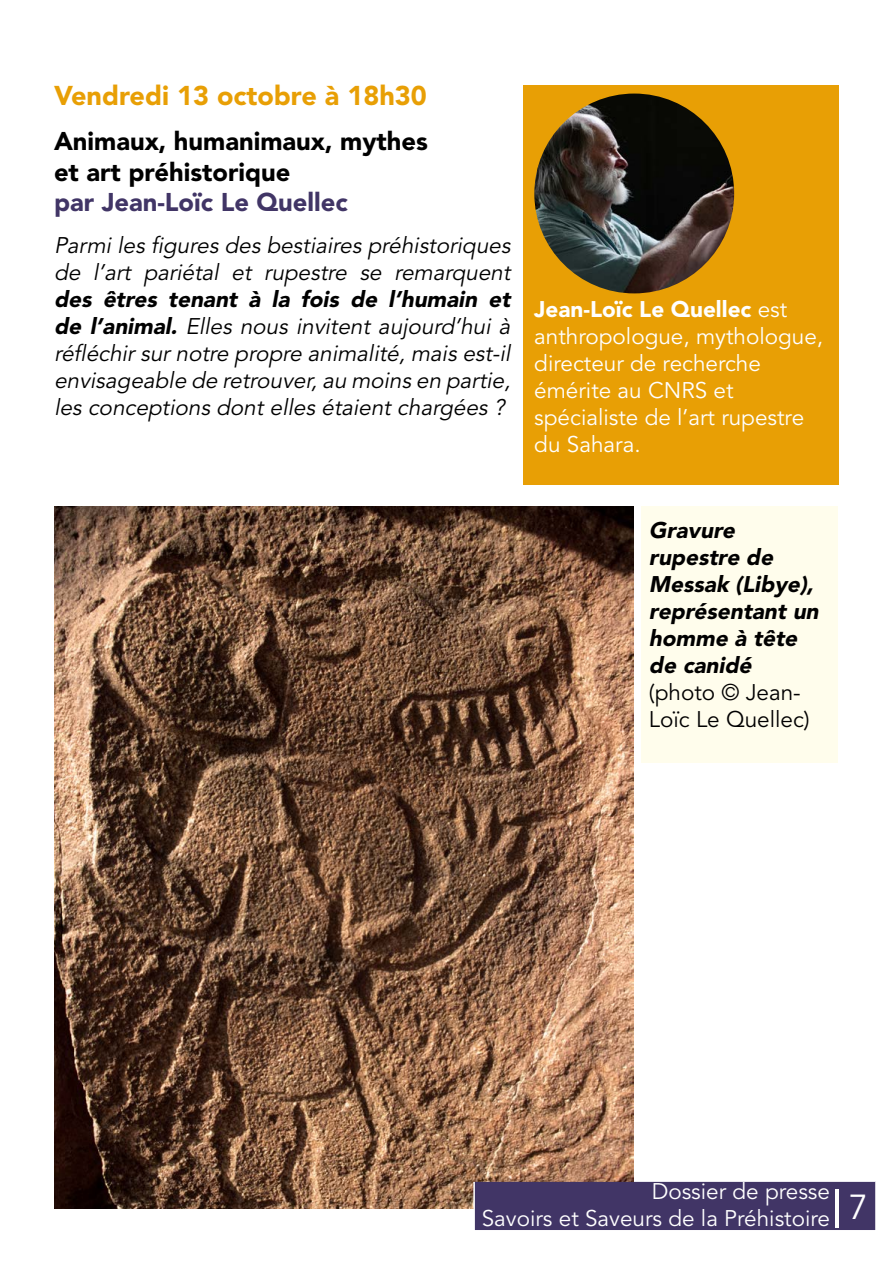
<style>
.page{position:relative;width:893px;height:1263px;background:#fff}
.page>*{position:absolute;margin:0;border:0;box-sizing:border-box;transform-origin:0 0}
.t1{font:54px "Avenir LT Std";color:#fff}
.t2{font:900 27px "Avenir LT Std";color:#e89f05}
.t3{font:900 25.5px/30.6px "Avenir LT Std";color:#000}
.t4{font:900 25.5px "Avenir LT Std";color:#413566}
.t5{font:italic 22.5px/27px "Avenir LT Std";color:#000}
.t6{font:22.5px/27px "Avenir LT Std";color:#fff}
.t7{font:italic 900 22.5px/27px "Avenir LT Std";color:#000}
.t8{font:22.5px/27px "Avenir LT Std";color:#000}
.s1{font-weight:900}
</style>
<div class="page">
<div style="left:523px;top:85px;width:316px;height:400px;background:#e89f05"></div>
<img style="left:534px;top:94px;width:200px;height:199px;border-radius:100px">
<img style="left:54px;top:506px;width:580px;height:703px">
<div style="left:641px;top:506px;width:196px;height:256px;background:#fffdec"></div>
<div style="left:473px;top:1181px;width:404px;height:50px;background:#413566;border:2px solid #fff"></div>
<p class="t2" style="left:54px;top:80px;width:374px">Vendredi 13 octobre à 18h30</p>
<p class="t3" style="left:54px;top:126px;width:375px">Animaux, humanimaux, mythes et art préhistorique</p>
<p class="t4" style="left:54px;top:187px;width:295px">par Jean-Loïc Le Quellec</p>
<p class="t5" style="left:54px;top:232px;width:463px">Parmiles figures des bestiaires préhistoriques de l’art pariétal et rupestre se remarquent</p>
<p class="t5" style="left:54px;top:286px;width:463px;text-align:justify"><span class="s1">des êtres tenant à la fois de l’humain et de l’animal.</span> Elles nous invitent aujourd’hui à réfléchirsurnotre propre animalité,mais est-il envisageable de retrouver,au moins en partie, les conceptions dont elles étaient chargées ?</p>
<p class="t6" style="left:534px;top:296px;width:290px"><span class="s1">Jean-Loïc Le Quellec</span> est anthropologue, mythologue, directeur de recherche émérite au CNRS et spécialiste de l’art rupestre du Sahara.</p>
<p class="t7" style="left:649px;top:516px;width:176px">Gravure rupestre de<br>Messak (Libye), représentant un homme à tête de canidé</p>
<p class="t8" style="left:649px;top:679px;width:162px">(photo © Jean-<br>Loïc Le Quellec)</p>
<p class="t6" style="left:482px;top:1178px;width:350px;text-align:right">Dossier de presse<br>Savoirs et Saveurs de la Préhistoire</p>
<h1 class="t1" style="left:830px;top:1178px;width:40px">I<sup>7</sup></h1>
</div>
